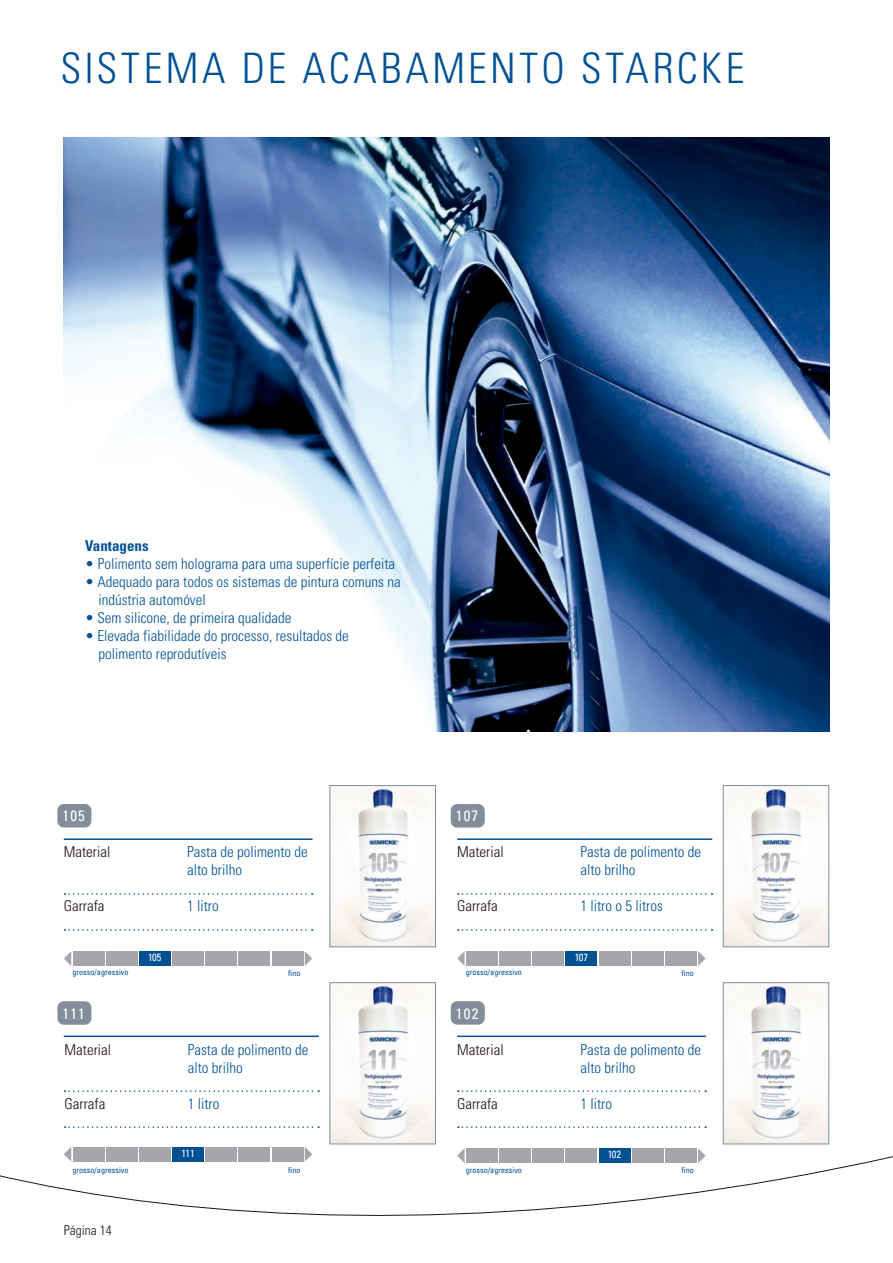
<style>
.page{position:relative;width:893px;height:1263px;background:#fff}
.page>*{position:absolute;margin:0;border:0;box-sizing:border-box;transform-origin:0 0}
.Headline{font:300 condensed 42px "Univers LT Std";letter-spacing:.08em;color:#005194}
.Fließtext{font:300 condensed 15px/18px "Univers LT Std";color:#005194}
.Tabellenzeilen{font:300 condensed 15px "Univers LT Std";color:#005194}
.Tabellenzeilen-2{font:300 condensed 15px "Univers LT Std";color:#1f1410}
.Subline{font:condensed 15px "Univers LT Std";letter-spacing:.08em;color:#fff}
.Fließtext-2{font:700 condensed 15px "Univers LT Std";color:#005194}
.Paginierung{font:300 condensed 13.5px "Univers LT Std";color:#1f1410}
.t1{font:condensed 10.5px "Univers LT Std";letter-spacing:-.03em;color:#fff}
.t2{font:condensed 8.25px "Univers LT Std";color:#005194}
</style>
<div class="page">
<img style="left:332px;top:787px;width:102px;height:158px">
<div style="left:330px;top:785px;width:106px;height:162px;border:1px solid #828f9b"></div>
<img style="left:725px;top:984px;width:102px;height:158px">
<div style="left:723px;top:982px;width:106px;height:162px;border:1px solid #828f9b"></div>
<img style="left:725px;top:787px;width:102px;height:158px">
<div style="left:723px;top:785px;width:106px;height:162px;border:1px solid #828f9b"></div>
<img style="left:332px;top:984px;width:102px;height:158px">
<div style="left:330px;top:982px;width:106px;height:162px;border:1px solid #828f9b"></div>
<hr style="left:457px;top:838px;width:255px;height:2px;background:#005194">
<hr style="left:64px;top:838px;width:249px;height:2px;background:#005194">
<hr style="left:457px;top:1035px;width:249px;height:2px;background:#005194">
<hr style="left:64px;top:1035px;width:255px;height:2px;background:#005194">
<svg style="left:458px;top:893px;width:254px;height:2px"></svg>
<svg style="left:65px;top:893px;width:248px;height:2px"></svg>
<svg style="left:458px;top:1090px;width:248px;height:2px"></svg>
<svg style="left:65px;top:1090px;width:254px;height:2px"></svg>
<svg style="left:458px;top:929px;width:254px;height:2px"></svg>
<svg style="left:65px;top:929px;width:248px;height:2px"></svg>
<svg style="left:458px;top:1126px;width:248px;height:2px"></svg>
<svg style="left:65px;top:1126px;width:254px;height:2px"></svg>
<img style="left:64px;top:137px;width:765px;height:594px">
<div style="left:73px;top:951px;width:31px;height:15px;background:#a7a5ab"></div>
<div style="left:106px;top:951px;width:32px;height:15px;background:#a7a5ab"></div>
<div style="left:139px;top:951px;width:32px;height:15px;background:#005194"></div>
<div style="left:172px;top:951px;width:32px;height:15px;background:#a7a5ab"></div>
<div style="left:205px;top:951px;width:32px;height:15px;background:#a7a5ab"></div>
<div style="left:238px;top:951px;width:32px;height:15px;background:#a7a5ab"></div>
<div style="left:272px;top:951px;width:31px;height:15px;background:#a7a5ab"></div>
<svg style="left:64px;top:951px;width:7px;height:15px"></svg>
<svg style="left:305px;top:951px;width:7px;height:15px"></svg>
<div style="left:466px;top:951px;width:32px;height:15px;background:#a7a5ab"></div>
<div style="left:499px;top:951px;width:32px;height:15px;background:#a7a5ab"></div>
<div style="left:532px;top:951px;width:32px;height:15px;background:#a7a5ab"></div>
<div style="left:565px;top:951px;width:32px;height:15px;background:#005194"></div>
<div style="left:599px;top:951px;width:31px;height:15px;background:#a7a5ab"></div>
<div style="left:632px;top:951px;width:32px;height:15px;background:#a7a5ab"></div>
<div style="left:665px;top:951px;width:32px;height:15px;background:#a7a5ab"></div>
<svg style="left:457px;top:951px;width:8px;height:15px"></svg>
<svg style="left:698px;top:951px;width:8px;height:15px"></svg>
<div style="left:466px;top:1148px;width:32px;height:15px;background:#a7a5ab"></div>
<div style="left:499px;top:1148px;width:32px;height:15px;background:#a7a5ab"></div>
<div style="left:532px;top:1148px;width:32px;height:15px;background:#a7a5ab"></div>
<div style="left:565px;top:1148px;width:32px;height:15px;background:#a7a5ab"></div>
<div style="left:599px;top:1148px;width:31px;height:15px;background:#005194"></div>
<div style="left:632px;top:1148px;width:32px;height:15px;background:#a7a5ab"></div>
<div style="left:665px;top:1148px;width:32px;height:15px;background:#a7a5ab"></div>
<svg style="left:457px;top:1148px;width:8px;height:8px"></svg>
<svg style="left:698px;top:1148px;width:8px;height:8px"></svg>
<div style="left:73px;top:1147px;width:31px;height:15px;background:#a7a5ab"></div>
<div style="left:106px;top:1147px;width:32px;height:15px;background:#a7a5ab"></div>
<div style="left:139px;top:1147px;width:32px;height:15px;background:#a7a5ab"></div>
<div style="left:172px;top:1147px;width:32px;height:15px;background:#005194"></div>
<div style="left:205px;top:1147px;width:32px;height:15px;background:#a7a5ab"></div>
<div style="left:238px;top:1147px;width:32px;height:15px;background:#a7a5ab"></div>
<div style="left:272px;top:1147px;width:31px;height:15px;background:#a7a5ab"></div>
<svg style="left:64px;top:1147px;width:7px;height:9px"></svg>
<svg style="left:305px;top:1147px;width:7px;height:9px"></svg>
<div style="left:57px;top:804px;width:34px;height:23px;background:#828f9b;border-radius:6px"></div>
<div style="left:451px;top:1001px;width:34px;height:23px;background:#828f9b;border-radius:6px"></div>
<div style="left:451px;top:804px;width:34px;height:23px;background:#828f9b;border-radius:6px"></div>
<div style="left:57px;top:1001px;width:34px;height:24px;background:#828f9b;border-radius:6px"></div>
<svg style="left:0;top:1156px;width:892px;height:60px"></svg>
<p class="Headline" style="left:61px;top:43px;width:685px">SISTEMA DE ACABAMENTO STARCKE</p>
<p class="Fließtext-2" style="left:85px;top:537px;width:65px">Vantagens</p>
<p class="Fließtext" style="left:85px;top:555px;width:312px">• Polimento sem holograma para uma superfície perfeita</p>
<p class="Fließtext" style="left:98px;top:573px;width:304px;text-indent:-13px">• Adequado para todos os sistemas de pintura comuns na indústria automóvel</p>
<p class="Fließtext" style="left:85px;top:609px;width:208px">• Sem silicone, de primeira qualidade</p>
<p class="Fließtext" style="left:98px;top:627px;width:252px;text-indent:-13px">• Elevada fiabilidade do processo, resultados de polimento reprodutíveis</p>
<p class="Subline" style="left:63px;top:806px;width:24px">105</p>
<p class="Subline" style="left:456px;top:806px;width:24px">107</p>
<p class="Tabellenzeilen-2" style="left:64px;top:843px;width:48px">Material</p>
<p class="Tabellenzeilen-2" style="left:64px;top:897px;width:42px">Garrafa</p>
<p class="Tabellenzeilen" style="left:187px;top:843px;width:122px">Pasta de polimento de</p>
<p class="Tabellenzeilen" style="left:187px;top:861px;width:56px">alto brilho</p>
<p class="Tabellenzeilen" style="left:187px;top:897px;width:33px">1 litro</p>
<p class="Tabellenzeilen-2" style="left:457px;top:843px;width:48px">Material</p>
<p class="Tabellenzeilen-2" style="left:457px;top:897px;width:42px">Garrafa</p>
<p class="Tabellenzeilen" style="left:580px;top:843px;width:122px">Pasta de polimento de</p>
<p class="Tabellenzeilen" style="left:580px;top:861px;width:56px">alto brilho</p>
<p class="Tabellenzeilen" style="left:580px;top:897px;width:84px">1 litro o 5 litros</p>
<p class="t1" style="left:148px;top:951px;width:15px">105</p>
<p class="t1" style="left:575px;top:951px;width:15px">107</p>
<p class="t2" style="left:72px;top:967px;width:58px">grosso/agressivo</p>
<p class="t2" style="left:288px;top:967px;width:14px">fino</p>
<p class="t2" style="left:466px;top:967px;width:58px">grosso/agressivo</p>
<p class="t2" style="left:682px;top:967px;width:14px">fino</p>
<p class="Subline" style="left:63px;top:1004px;width:24px">111</p>
<p class="Subline" style="left:456px;top:1004px;width:24px">102</p>
<p class="Tabellenzeilen-2" style="left:65px;top:1041px;width:48px">Material</p>
<p class="Tabellenzeilen-2" style="left:65px;top:1095px;width:42px">Garrafa</p>
<p class="Tabellenzeilen" style="left:188px;top:1041px;width:122px">Pasta de polimento de</p>
<p class="Tabellenzeilen" style="left:188px;top:1059px;width:56px">alto brilho</p>
<p class="Tabellenzeilen" style="left:188px;top:1095px;width:33px">1 litro</p>
<p class="Tabellenzeilen-2" style="left:457px;top:1041px;width:48px">Material</p>
<p class="Tabellenzeilen-2" style="left:457px;top:1095px;width:42px">Garrafa</p>
<p class="Tabellenzeilen" style="left:580px;top:1041px;width:122px">Pasta de polimento de</p>
<p class="Tabellenzeilen" style="left:580px;top:1059px;width:56px">alto brilho</p>
<p class="Tabellenzeilen" style="left:580px;top:1095px;width:33px">1 litro</p>
<p class="t1" style="left:181px;top:1146px;width:15px">111</p>
<p class="t1" style="left:608px;top:1148px;width:15px">102</p>
<p class="t2" style="left:72px;top:1164px;width:58px">grosso/agressivo</p>
<p class="t2" style="left:288px;top:1164px;width:14px">fino</p>
<p class="Paginierung" style="left:64px;top:1222px;width:49px">Página 14</p>
<p class="t2" style="left:466px;top:1164px;width:58px">grosso/agressivo</p>
<p class="t2" style="left:682px;top:1164px;width:14px">fino</p>
</div>
